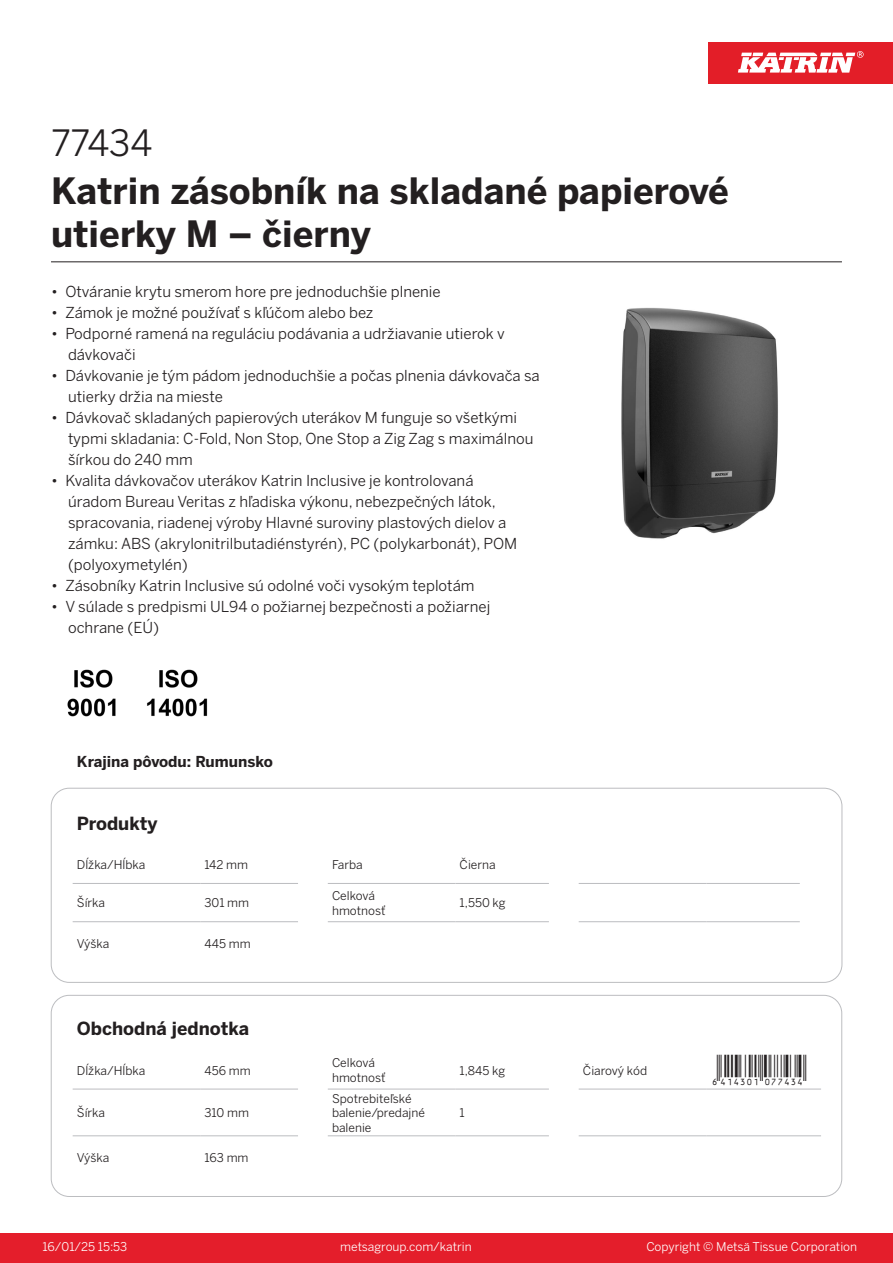
<style>
.page{position:relative;width:893px;height:1263px;background:#fff}
.page>*{position:absolute;margin:0;border:0;box-sizing:border-box;transform-origin:0 0}
.Product_Name{font:700 36px/43.2px "Benton Sans";color:#231f20}
.External_material_co{font:36px "Benton Sans";color:#231f20}
.T_EAN{font:30px "Viisas EAN Matala";color:#231f20}
.T_TableHeader{font:700 18px "Benton Sans";color:#231f20}
.MarketingBullets{font:15px/21px "Benton Sans";color:#231f20}
.Country_of_Origin{font:700 15px "Benton Sans";color:#231f20}
.T_TableBody{font:12px/14.4px "Benton Sans";color:#231f20}
.t1{font:12px "Benton Sans";color:#fff}
</style>
<div class="page">
<div style="left:0;top:1233px;width:893px;height:30px;background:#e41e2b"></div>
<div style="left:708px;top:43px;width:185px;height:41px;background:#e31e28"></div>
<svg style="left:738px;top:51px;width:126px;height:22px"></svg>
<hr style="left:73px;top:883px;width:127px;height:1px;background:#bcbdc0">
<hr style="left:200px;top:883px;width:98px;height:1px;background:#bcbdc0">
<hr style="left:328px;top:883px;width:127px;height:1px;background:#bcbdc0">
<hr style="left:455px;top:883px;width:94px;height:1px;background:#bcbdc0">
<hr style="left:579px;top:883px;width:127px;height:1px;background:#bcbdc0">
<hr style="left:706px;top:883px;width:94px;height:1px;background:#bcbdc0">
<hr style="left:73px;top:921px;width:127px;height:1px;background:#bcbdc0">
<hr style="left:200px;top:921px;width:98px;height:1px;background:#bcbdc0">
<hr style="left:328px;top:921px;width:127px;height:1px;background:#bcbdc0">
<hr style="left:455px;top:921px;width:94px;height:1px;background:#bcbdc0">
<hr style="left:579px;top:921px;width:127px;height:1px;background:#bcbdc0">
<hr style="left:706px;top:921px;width:94px;height:1px;background:#bcbdc0">
<div style="left:51px;top:788px;width:791px;height:194px;border:1px solid #bcbdc0;border-radius:18px"></div>
<hr style="left:73px;top:1089px;width:127px;height:1px;background:#bcbdc0">
<hr style="left:200px;top:1089px;width:98px;height:1px;background:#bcbdc0">
<hr style="left:328px;top:1089px;width:127px;height:1px;background:#bcbdc0">
<hr style="left:455px;top:1089px;width:94px;height:1px;background:#bcbdc0">
<hr style="left:579px;top:1089px;width:127px;height:1px;background:#bcbdc0">
<hr style="left:706px;top:1089px;width:115px;height:1px;background:#bcbdc0">
<hr style="left:73px;top:1135px;width:127px;height:1px;background:#bcbdc0">
<hr style="left:200px;top:1135px;width:98px;height:1px;background:#bcbdc0">
<hr style="left:328px;top:1135px;width:127px;height:1px;background:#bcbdc0">
<hr style="left:455px;top:1135px;width:94px;height:1px;background:#bcbdc0">
<hr style="left:579px;top:1135px;width:127px;height:1px;background:#bcbdc0">
<hr style="left:706px;top:1135px;width:115px;height:1px;background:#bcbdc0">
<div style="left:51px;top:995px;width:791px;height:202px;border:1px solid #bcbdc0;border-radius:18px"></div>
<img style="left:621px;top:307px;width:157px;height:232px">
<img style="left:67px;top:669px;width:49px;height:48px">
<img style="left:147px;top:669px;width:61px;height:48px">
<hr style="left:51px;top:261px;width:791px;height:1px;background:#231f20">
<p class="External_material_co" style="left:51px;top:121px;width:103px">77434</p>
<p class="Product_Name" style="left:51px;top:170px;width:679px">Katrin zásobník na skladané papierové utierky M – čierny</p>
<p class="MarketingBullets" style="left:51px;top:281px;width:391px">• Otváranie krytu smerom hore pre jednoduchšie plnenie</p>
<p class="MarketingBullets" style="left:51px;top:302px;width:324px">• Zámok je možné používať s kľúčom alebo bez</p>
<p class="MarketingBullets" style="left:68px;top:323px;width:438px;text-indent:-17px">• Podporné ramená na reguláciu podávania a udržiavanie utierok v dávkovači</p>
<p class="MarketingBullets" style="left:68px;top:365px;width:473px;text-indent:-17px">• Dávkovanie je tým pádom jednoduchšie a počas plnenia dávkovača sa utierky držia na mieste</p>
<p class="MarketingBullets" style="left:68px;top:407px;width:467px;text-indent:-17px">• Dávkovač skladaných papierových uterákov M funguje so všetkými typmi skladania: C-Fold, Non Stop, One Stop a Zig Zag s maximálnou šírkou do 240 mm</p>
<p class="MarketingBullets" style="left:68px;top:470px;width:451px;text-indent:-17px">• Kvalita dávkovačov uterákov Katrin Inclusive je kontrolovaná úradom Bureau Veritas z hľadiska výkonu, nebezpečných látok, spracovania, riadenej výroby Hlavné suroviny plastových dielov a zámku: ABS (akrylonitrilbutadiénstyrén), PC (polykarbonát), POM (polyoxymetylén)</p>
<p class="MarketingBullets" style="left:51px;top:575px;width:425px">• Zásobníky Katrin Inclusive sú odolné voči vysokým teplotám</p>
<p class="MarketingBullets" style="left:68px;top:596px;width:424px;text-indent:-17px">• V súlade s predpismi UL94 o požiarnej bezpečnosti a požiarnej ochrane (EÚ)</p>
<p class="Country_of_Origin" style="left:77px;top:752px;width:197px">Krajina pôvodu: Rumunsko</p>
<p class="T_TableHeader" style="left:77px;top:812px;width:82px">Produkty</p>
<p class="T_TableBody" style="left:77px;top:857px;width:70px">Dĺžka/Hĺbka</p>
<p class="T_TableBody" style="left:204px;top:857px;width:45px">142 mm</p>
<p class="T_TableBody" style="left:332px;top:857px;width:32px">Farba</p>
<p class="T_TableBody" style="left:460px;top:857px;width:38px">Čierna</p>
<p class="T_TableBody" style="left:77px;top:896px;width:30px">Šírka</p>
<p class="T_TableBody" style="left:204px;top:896px;width:46px">301 mm</p>
<p class="T_TableBody" style="left:332px;top:888px;width:44px">Celková</p>
<p class="T_TableBody" style="left:332px;top:903px;width:55px">hmotnosť</p>
<p class="T_TableBody" style="left:460px;top:896px;width:48px">1,550 kg</p>
<p class="T_TableBody" style="left:77px;top:936px;width:34px">Výška</p>
<p class="T_TableBody" style="left:204px;top:936px;width:48px">445 mm</p>
<p class="T_TableHeader" style="left:77px;top:1017px;width:174px">Obchodná jednotka</p>
<p class="T_TableBody" style="left:77px;top:1063px;width:70px">Dĺžka/Hĺbka</p>
<p class="T_TableBody" style="left:204px;top:1063px;width:48px">456 mm</p>
<p class="T_TableBody" style="left:77px;top:1105px;width:30px">Šírka</p>
<p class="T_TableBody" style="left:204px;top:1105px;width:46px">310 mm</p>
<p class="T_TableBody" style="left:77px;top:1150px;width:34px">Výška</p>
<p class="T_TableBody" style="left:204px;top:1150px;width:46px">163 mm</p>
<p class="T_TableBody" style="left:332px;top:1056px;width:44px">Celková</p>
<p class="T_TableBody" style="left:332px;top:1070px;width:55px">hmotnosť</p>
<p class="T_TableBody" style="left:332px;top:1091px;width:94px">Spotrebiteľské balenie/predajné balenie</p>
<p class="T_TableBody" style="left:460px;top:1063px;width:47px">1,845 kg</p>
<p class="T_TableBody" style="left:583px;top:1063px;width:66px">Čiarový kód</p>
<p class="T_EAN" style="left:710px;top:1054px;width:97px">*6414301077434*</p>
<p class="T_TableBody" style="left:460px;top:1105px;width:7px">1</p>
<p class="t1" style="left:43px;top:1239px;width:86px">16/01/25 15:53</p>
<p class="t1" style="left:340px;top:1239px;width:133px">metsagroup.com/katrin</p>
<p class="t1" style="left:646px;top:1239px;width:212px">Copyright © Metsä Tissue Corporation</p>
</div>
